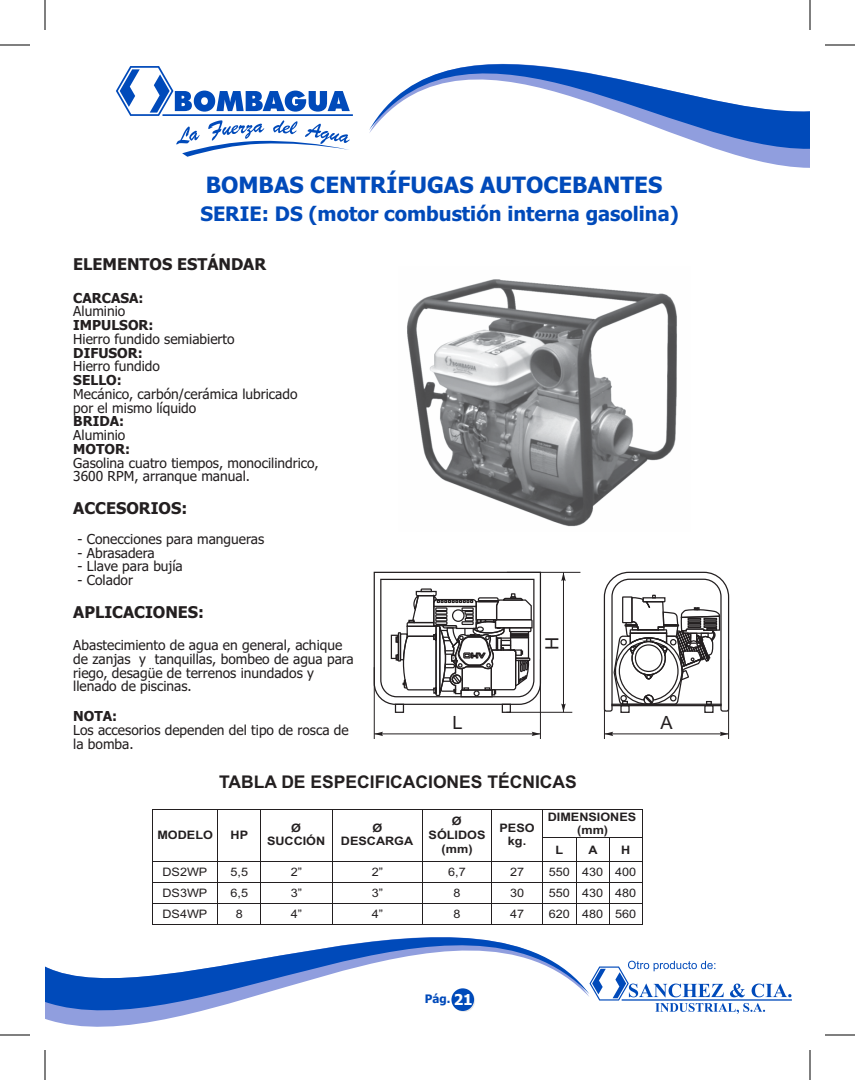
<style>
.page{position:relative;width:855px;height:1080px;background:#fff}
.page>*{position:absolute;margin:0;border:0;box-sizing:border-box;transform-origin:0 0}
.t1{font:700 22.5px "Tahoma";color:#004aba}
.t2{font:700 20px "Tahoma";color:#004aba}
.t3{font:18.25px "Arial";color:#231f20}
.t4{font:700 17.5px "Arial";color:#231f20}
.t5{font:700 16.25px "Tahoma";color:#231f20}
.t6{font:13.75px/13.8px "Tahoma";color:#231f20}
.t7{font:700 13.75px "Tahoma";color:#231f20}
.t8{font:700 11.75px "Tahoma";color:#004aba}
.t9{font:11.62px/21.2px "Arial";color:#231f20;text-align:justify;scale:1.08 1}
.t10{font:700 11.62px/13.5px "Arial";color:#231f20;text-align:center;scale:1.08 1}
.s1{font-size:15.12px;color:#fff}
</style>
<div class="page">
<img style="left:407px;top:279px;width:270px;height:248px">
<hr style="left:153px;top:809px;width:65px;height:1px;background:#231f20">
<hr style="left:218px;top:809px;width:42px;height:1px;background:#231f20">
<hr style="left:261px;top:809px;width:71px;height:1px;background:#231f20">
<hr style="left:333px;top:809px;width:90px;height:1px;background:#231f20">
<hr style="left:423px;top:809px;width:68px;height:1px;background:#231f20">
<hr style="left:492px;top:809px;width:50px;height:1px;background:#231f20">
<hr style="left:543px;top:809px;width:99px;height:1px;background:#231f20">
<hr style="left:543px;top:837px;width:33px;height:1px;background:#231f20">
<hr style="left:576px;top:837px;width:33px;height:1px;background:#231f20">
<hr style="left:609px;top:837px;width:33px;height:1px;background:#231f20">
<hr style="left:576px;top:861px;width:33px;height:1px;background:#231f20">
<hr style="left:609px;top:861px;width:33px;height:1px;background:#231f20">
<hr style="left:576px;top:882px;width:33px;height:1px;background:#231f20">
<hr style="left:609px;top:882px;width:33px;height:1px;background:#231f20">
<hr style="left:576px;top:903px;width:33px;height:1px;background:#231f20">
<hr style="left:609px;top:903px;width:33px;height:1px;background:#231f20">
<svg style="left:152px;top:809px;width:1px;height:43px"></svg>
<svg style="left:260px;top:809px;width:1px;height:43px"></svg>
<svg style="left:332px;top:809px;width:1px;height:43px"></svg>
<svg style="left:491px;top:809px;width:1px;height:43px"></svg>
<svg style="left:542px;top:809px;width:1px;height:43px"></svg>
<svg style="left:576px;top:838px;width:1px;height:14px"></svg>
<hr style="left:576px;top:924px;width:33px;height:1px;background:#231f20">
<svg style="left:609px;top:838px;width:1px;height:86px"></svg>
<hr style="left:609px;top:924px;width:33px;height:1px;background:#231f20">
<svg style="left:642px;top:809px;width:1px;height:116px"></svg>
<svg style="left:373px;top:571px;width:169px;height:135px"></svg>
<div style="left:395px;top:704px;width:9px;height:9px;border:1px solid #231f20"></div>
<div style="left:502px;top:704px;width:9px;height:9px;border:1px solid #231f20"></div>
<hr style="left:507px;top:572px;width:73px;height:1px;background:#231f20">
<hr style="left:506px;top:712px;width:66px;height:1px;background:#231f20">
<hr style="left:563px;top:572px;width:1px;height:140px;background:#231f20">
<svg style="left:561px;top:572px;width:5px;height:9px"></svg>
<svg style="left:561px;top:703px;width:5px;height:9px"></svg>
<hr style="left:374px;top:667px;width:1px;height:72px;background:#231f20">
<hr style="left:540px;top:659px;width:1px;height:80px;background:#231f20">
<hr style="left:374px;top:734px;width:166px;height:1px;background:#231f20">
<svg style="left:374px;top:732px;width:9px;height:4px"></svg>
<svg style="left:532px;top:732px;width:8px;height:4px"></svg>
<svg style="left:603px;top:571px;width:127px;height:168px"></svg>
<svg style="left:116px;top:66px;width:237px;height:91px"></svg>
<svg style="left:589px;top:961px;width:203px;height:53px"></svg>
<svg style="left:723px;top:151px;width:87px;height:17px"></svg>
<svg style="left:369px;top:0;width:441px;height:151px"></svg>
<svg style="left:45px;top:855px;width:544px;height:172px"></svg>
<svg style="left:453px;top:989px;width:22px;height:23px"></svg>
<div style="left:451px;top:988px;width:23px;height:23px;background:#004aba;border-radius:50%"></div>
<hr style="left:0;top:1035px;width:30px;height:1px;background:#000">
<hr style="left:45px;top:1050px;width:1px;height:30px;background:#000">
<hr style="left:0;top:45px;width:30px;height:1px;background:#000">
<hr style="left:45px;top:0;width:1px;height:30px;background:#000">
<hr style="left:825px;top:45px;width:30px;height:1px;background:#000">
<hr style="left:810px;top:0;width:1px;height:30px;background:#000">
<hr style="left:825px;top:1035px;width:30px;height:1px;background:#000">
<hr style="left:810px;top:1050px;width:1px;height:30px;background:#000">
<h1 class="t1" style="left:206px;top:176px;width:458px">BOMBAS CENTRÍFUGAS AUTOCEBANTES</h1>
<h2 class="t2" style="left:200px;top:206px;width:480px">SERIE: DS (motor combustión interna gasolina)</h2>
<p class="t5" style="left:73px;top:258px;width:194px">ELEMENTOS ESTÁNDAR</p>
<p class="t7" style="left:73px;top:292px;width:72px">CARCASA:</p>
<p class="t6" style="left:73px;top:306px;width:54px">Aluminio</p>
<p class="t7" style="left:73px;top:320px;width:82px">IMPULSOR:</p>
<p class="t6" style="left:73px;top:333px;width:163px">Hierro fundido semiabierto</p>
<p class="t7" style="left:73px;top:347px;width:71px">DIFUSOR:</p>
<p class="t6" style="left:73px;top:361px;width:88px">Hierro fundido</p>
<p class="t7" style="left:73px;top:375px;width:50px">SELLO:</p>
<p class="t6" style="left:73px;top:388px;width:226px">Mecánico, carbón/cerámica lubricado por el mismo líquido</p>
<p class="t7" style="left:73px;top:416px;width:52px">BRIDA:</p>
<p class="t6" style="left:73px;top:429px;width:54px">Aluminio</p>
<p class="t7" style="left:73px;top:443px;width:58px">MOTOR:</p>
<p class="t6" style="left:73px;top:457px;width:247px">Gasolina cuatro tiempos, monocilindrico,<br>3600 RPM, arranque manual.</p>
<p class="t5" style="left:73px;top:501px;width:115px">ACCESORIOS:</p>
<p class="t6" style="left:78px;top:533px;width:188px">- Conecciones para mangueras</p>
<p class="t6" style="left:78px;top:547px;width:79px">- Abrasadera</p>
<p class="t6" style="left:78px;top:561px;width:107px">- Llave para bujía</p>
<p class="t6" style="left:78px;top:574px;width:57px">- Colador</p>
<p class="t5" style="left:73px;top:605px;width:132px">APLICACIONES:</p>
<p class="t6" style="left:73px;top:639px;width:282px">Abastecimiento de agua en general, achique de zanjas y tanquillas, bombeo de agua para riego, desagüe de terrenos inundados y llenado de piscinas.</p>
<p class="t7" style="left:73px;top:711px;width:46px">NOTA:</p>
<p class="t6" style="left:73px;top:724px;width:277px">Los accesorios dependen del tipo de rosca de la bomba.</p>
<p class="t4" style="left:219px;top:775px;width:359px">TABLA DE ESPECIFICACIONES TÉCNICAS</p>
<p class="t10" style="left:548px;top:811px;width:83px">DIMENSIONES</p>
<p class="t10" style="left:157px;top:829px;width:53px">MODELO</p>
<p class="t10" style="left:577px;top:824px;width:30px">(mm)</p>
<h3 class="t3" style="left:545px;top:650px;width:15px;rotate:-90deg">H</h3>
<h3 class="t3" style="left:453px;top:716px;width:12px">L</h3>
<h3 class="t3" style="left:660px;top:716px;width:14px">A</h3>
<p class="t10" style="left:231px;top:829px;width:18px">HP</p>
<p class="t10" style="left:267px;top:822px;width:55px">Ø<br>SUCCIÓN</p>
<p class="t10" style="left:341px;top:822px;width:68px">Ø<br>DESCARGA</p>
<p class="t10" style="left:429px;top:815px;width:54px">Ø<br>SÓLIDOS (mm)</p>
<p class="t10" style="left:499px;top:822px;width:34px">PESO kg.</p>
<p class="t10" style="left:555px;top:844px;width:9px">L</p>
<p class="t10" style="left:588px;top:844px;width:10px">A</p>
<p class="t10" style="left:621px;top:844px;width:10px">H</p>
<p class="t9" style="left:162px;top:862px;width:43px">DS2WP</p>
<p class="t9" style="left:231px;top:862px;width:18px">5,5</p>
<p class="t9" style="left:291px;top:862px;width:12px">2”</p>
<p class="t9" style="left:448px;top:862px;width:18px">6,7</p>
<p class="t9" style="left:510px;top:862px;width:15px">27</p>
<p class="t9" style="left:549px;top:862px;width:82px">550 430 400</p>
<p class="t9" style="left:162px;top:883px;width:43px">DS3WP</p>
<p class="t9" style="left:231px;top:883px;width:18px">6,5</p>
<p class="t9" style="left:291px;top:883px;width:12px">3”</p>
<p class="t9" style="left:454px;top:883px;width:8px">8</p>
<p class="t9" style="left:510px;top:883px;width:15px">30</p>
<p class="t9" style="left:549px;top:883px;width:82px">550 430 480</p>
<p class="t9" style="left:162px;top:905px;width:43px">DS4WP</p>
<p class="t9" style="left:236px;top:905px;width:8px">8</p>
<p class="t9" style="left:291px;top:905px;width:12px">4”</p>
<p class="t9" style="left:454px;top:905px;width:8px">8</p>
<p class="t9" style="left:510px;top:905px;width:15px">47</p>
<p class="t9" style="left:549px;top:905px;width:82px">620 480 560</p>
<p class="t9" style="left:372px;top:862px;width:12px">2” 3” 4”</p>
<p class="t8" style="left:425px;top:994px;width:49px">Pág. <span class="s1">21</span></p>
</div>
